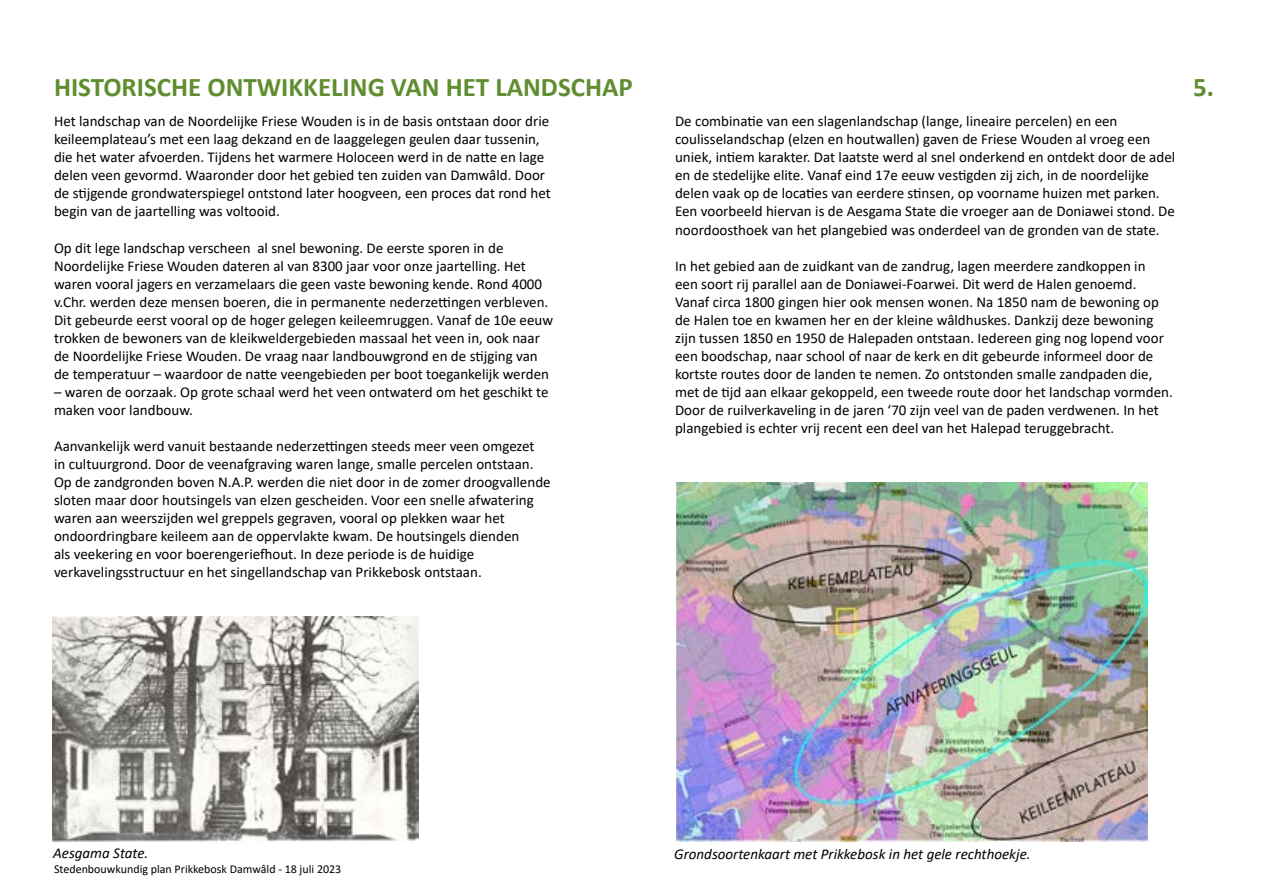
<style>
.page{position:relative;width:1263px;height:893px;background:#fff}
.page>*{position:absolute;margin:0;border:0;box-sizing:border-box;transform-origin:0 0}
.t1{font:700 27px "Calibri";color:#5f8d2f}
.t2{font:15px/18px "Calibri";color:#000}
.t3{font:italic 15px "Calibri";color:#000}
.t4{font:12px "Calibri";color:#000}
</style>
<div class="page">
<img style="left:676px;top:482px;width:472px;height:359px">
<img style="left:53px;top:617px;width:365px;height:224px">
<h1 class="t1" style="left:54px;top:68px;width:580px">HISTORISCHE ONTWIKKELING VAN HET LANDSCHAP</h1>
<p class="t2" style="left:54px;top:112px;width:498px">Het landschap van de Noordelijke Friese Wouden is in de basis ontstaan door drie keileemplateau’s met een laag dekzand en de laaggelegen geulen daar tussenin, die het water afvoerden. Tijdens het warmere Holoceen werd in de natte en lage delen veen gevormd. Waaronder door het gebied ten zuiden van Damwâld. Door de stijgende grondwaterspiegel ontstond later hoogveen, een proces dat rond het begin van de jaartelling was voltooid.</p>
<p class="t2" style="left:54px;top:238px;width:501px">Op dit lege landschap verscheen al snel bewoning. De eerste sporen in de Noordelijke Friese Wouden dateren al van 8300 jaar voor onze jaartelling. Het waren vooral jagers en verzamelaars die geen vaste bewoning kende. Rond 4000 v.Chr. werden deze mensen boeren, die in permanente nederzettingen verbleven.<br>Dit gebeurde eerst vooral op de hoger gelegen keileemruggen. Vanaf de 10e eeuw trokken de bewoners van de kleikweldergebieden massaal het veen in, ook naar de Noordelijke Friese Wouden. De vraag naar landbouwgrond en de stijging van de temperatuur – waardoor de natte veengebieden per boot toegankelijk werden</p>
<p class="t2" style="left:54px;top:382px;width:496px">– waren de oorzaak. Op grote schaal werd het veen ontwaterd om het geschikt te maken voor landbouw.</p>
<p class="t2" style="left:54px;top:436px;width:498px">Aanvankelijk werd vanuit bestaande nederzettingen steeds meer veen omgezet<br>in cultuurgrond. Door de veenafgraving waren lange, smalle percelen ontstaan.<br>Op de zandgronden boven N.A.P. werden die niet door in de zomer droogvallende sloten maar door houtsingels van elzen gescheiden. Voor een snelle afwatering waren aan weerszijden wel greppels gegraven, vooral op plekken waar het ondoordringbare keileem aan de oppervlakte kwam. De houtsingels dienden<br>als veekering en voor boerengeriefhout. In deze periode is de huidige verkavelingsstructuur en het singellandschap van Prikkebosk ontstaan.</p>
<p class="t2" style="left:675px;top:112px;width:502px">De combinatie van een slagenlandschap (lange, lineaire percelen) en een coulisselandschap (elzen en houtwallen) gaven de Friese Wouden al vroeg een uniek, intiem karakter. Dat laatste werd al snel onderkend en ontdekt door de adel en de stedelijke elite. Vanaf eind 17e eeuw vestigden zij zich, in de noordelijke delen vaak op de locaties van eerdere stinsen, op voorname huizen met parken.<br>Een voorbeeld hiervan is de Aesgama State die vroeger aan de Doniawei stond. De noordoosthoek van het plangebied was onderdeel van de gronden van de state.</p>
<p class="t2" style="left:675px;top:256px;width:499px">In het gebied aan de zuidkant van de zandrug, lagen meerdere zandkoppen in<br>een soort rij parallel aan de Doniawei-Foarwei. Dit werd de Halen genoemd.<br>Vanaf circa 1800 gingen hier ook mensen wonen. Na 1850 nam de bewoning op de Halen toe en kwamen her en der kleine wâldhuskes. Dankzij deze bewoning zijn tussen 1850 en 1950 de Halepaden ontstaan. Iedereen ging nog lopend voor een boodschap, naar school of naar de kerk en dit gebeurde informeel door de kortste routes door de landen te nemen. Zo ontstonden smalle zandpaden die, met de tijd aan elkaar gekoppeld, een tweede route door het landschap vormden.<br>Door de ruilverkaveling in de jaren ‘70 zijn veel van de paden verdwenen. In het plangebied is echter vrij recent een deel van het Halepad teruggebracht.</p>
<h1 class="t1" style="left:1193px;top:68px;width:22px">5.</h1>
<p class="t3" style="left:53px;top:842px;width:97px">Aesgama State.</p>
<p class="t4" style="left:54px;top:861px;width:289px">Stedenbouwkundig plan Prikkebosk Damwâld - 18 juli 2023</p>
<p class="t3" style="left:674px;top:843px;width:358px">Grondsoortenkaart met Prikkebosk in het gele rechthoekje.</p>
</div>
